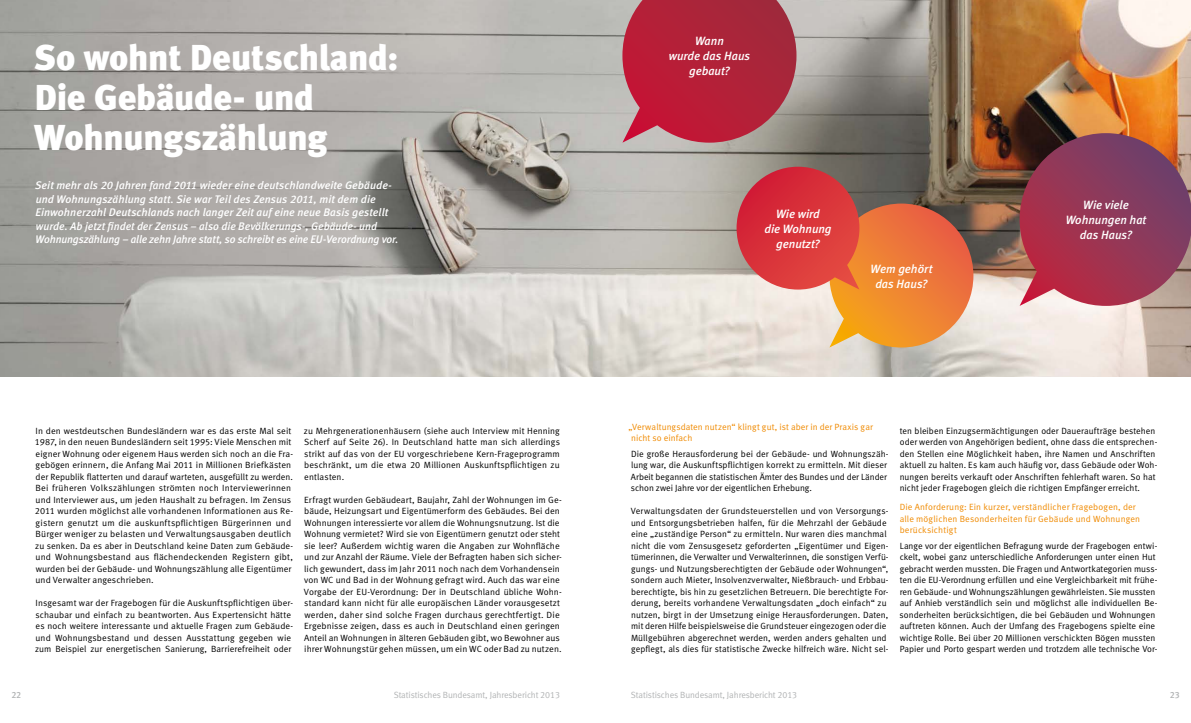
<style>
.page{position:relative;width:1191px;height:723px;background:#fff}
.page>*{position:absolute;margin:0;border:0;box-sizing:border-box;transform-origin:0 0}
.t1{font:36px/40px "Meta Black LF";letter-spacing:-.01em;color:#fff}
.t2{font:italic 12px/15px "Meta Medium LF";letter-spacing:-.005em;color:#fff;text-align:center}
.t3{font:italic 11px/13.5px "Meta Medium LF";color:#fff}
.t4{font:9px/11.5px "Meta Normal LF";letter-spacing:.005em;color:#000}
.t5{font:9px/11.5px "Meta Normal LF";letter-spacing:.015em;color:#f08a00}
.t6{font:9px "Meta Normal LF";letter-spacing:-.01em;color:#b1b3b4}
.t7{font:9px "Meta Medium LF";color:#b1b3b4}
</style>
<div class="page">
<img style="left:0;top:0;width:1191px;height:376px">
<svg style="left:622px;top:0;width:174px;height:143px;background:#b33549"></svg>
<svg style="left:736px;top:167px;width:237px;height:180px;background:#d1785a"></svg>
<svg style="left:1019px;top:133px;width:172px;height:173px;background:#96445a"></svg>
<h1 class="t1" style="left:34px;top:37px;width:366px">So wohnt Deutschland:<br>Die Gebäude- und<br>Wohnungszählung</h1>
<p class="t3" style="left:35px;top:178px;width:365px">Seit mehr als 20 Jahren fand 2011 wieder eine deutschlandweite Gebäude&shy;und Wohnungszählung statt. Sie war Teil des Zensus 2011, mit dem die Einwohnerzahl Deutschlands nach langer Zeit auf eine neue Basis gestellt wurde. Ab jetzt findet der Zensus – also die Bevölkerungs-, Gebäude- und Wohnungszählung – alle zehn Jahre statt, so schreibt es eine EU-Verordnung vor.</p>
<p class="t4" style="left:35px;top:425px;width:260px">In den westdeutschen Bundesländern war es das erste Mal seit 1987, in den neuen Bundesländern seit 1995: Viele Menschen mit eigner Wohnung oder eigenem Haus werden sich noch an die Fra&shy;gebögen erinnern, die Anfang Mai 2011 in Millionen Briefkästen der Republik flatterten und darauf warteten, ausgefüllt zu werden.<br>Bei früheren Volkszählungen strömten noch Interviewerinnen und Interviewer aus, um jeden Haushalt zu befragen. Im Zensus 2011 wurden möglichst alle vorhandenen Informationen aus Re&shy;gistern genutzt um die auskunftspflichtigen Bürgerinnen und Bürger weniger zu belasten und Verwaltungsausgaben deutlich zu senken. Da es aber in Deutschland keine Daten zum Gebäude&shy;und Wohnungsbestand aus flächendeckenden Registern gibt, wurden bei der Gebäude- und Wohnungszählung alle Eigentümer und Verwalter angeschrieben.</p>
<p class="t4" style="left:35px;top:597px;width:259px">Insgesamt war der Fragebogen für die Auskunftspflichtigen über&shy;schaubar und einfach zu beantworten. Aus Expertensicht hätte es noch weitere interessante und aktuelle Fragen zum Gebäude&shy;und Wohnungsbestand und dessen Ausstattung gegeben wie zum Beispiel zur energetischen Sanierung, Barrierefreiheit oder</p>
<p class="t4" style="left:304px;top:425px;width:257px;text-align:justify">zu Mehrgenerationenhäusern (siehe auch Interview mit Henning Scherf auf Seite 26). In Deutschland hatte man sich allerdings strikt auf das von der EU vorgeschriebene Kern-Frageprogramm beschränkt, um die etwa 20 Millionen Auskunftspflichtigen zu entlasten.</p>
<p class="t4" style="left:304px;top:494px;width:259px">Erfragt wurden Gebäudeart, Baujahr, Zahl der Wohnungen im Ge&shy;bäude, Heizungsart und Eigentümerform des Gebäudes. Bei den Wohnungen interessierte vor allem die Wohnungsnutzung. Ist die Wohnung vermietet? Wird sie von Eigentümern genutzt oder steht sie leer? Außerdem wichtig waren die Angaben zur Wohnfläche und zur Anzahl der Räume. Viele der Befragten haben sich sicher&shy;lich gewundert, dass im Jahr 2011 noch nach dem Vorhandensein von WC und Bad in der Wohnung gefragt wird. Auch das war eine Vorgabe der EU-Verordnung: Der in Deutschland übliche Wohn&shy;standard kann nicht für alle europäischen Länder vorausgesetzt werden, daher sind solche Fragen durchaus gerechtfertigt. Die Ergebnisse zeigen, dass es auch in Deutschland einen geringen Anteil an Wohnungen in älteren Gebäuden gibt, wo Bewohner aus ihrer Wohnungstür gehen müssen, um ein WC oder Bad zu nutzen.</p>
<h2 class="t2" style="left:668px;top:33px;width:83px">Wann<br>wurde das Haus gebaut?</h2>
<h2 class="t2" style="left:764px;top:206px;width:69px">Wie wird<br>die Wohnung genutzt?</h2>
<h2 class="t2" style="left:870px;top:261px;width:63px">Wem gehört das Haus?</h2>
<h2 class="t2" style="left:1065px;top:197px;width:82px">Wie viele<br>Wohnungen hat das Haus?</h2>
<p class="t5" style="left:628px;top:421px;width:246px">„Verwaltungsdaten nutzen“ klingt gut, ist aber in der Praxis gar nicht so einfach</p>
<p class="t4" style="left:631px;top:448px;width:259px">Die große Herausforderung bei der Gebäude- und Wohnungszäh&shy;lung war, die Auskunftspflichtigen korrekt zu ermitteln. Mit dieser Arbeit begannen die statistischen Ämter des Bundes und der Länder schon zwei Jahre vor der eigentlichen Erhebung.</p>
<p class="t4" style="left:631px;top:505px;width:259px">Verwaltungsdaten der Grundsteuerstellen und von Versorgungs&shy;und Entsorgungsbetrieben halfen, für die Mehrzahl der Gebäude eine „zuständige Person“ zu ermitteln. Nur waren dies manchmal nicht die vom Zensusgesetz geforderten „Eigentümer und Eigen&shy;tümerinnen, die Verwalter und Verwalterinnen, die sonstigen Verfü&shy;gungs- und Nutzungsberechtigten der Gebäude oder Wohnungen“, sondern auch Mieter, Insolvenzverwalter, Nießbrauch- und Erbbau&shy;berechtigte, bis hin zu gesetzlichen Betreuern. Die berechtigte For&shy;derung, bereits vorhandene Verwaltungsdaten „doch einfach“ zu nutzen, birgt in der Umsetzung einige Herausforderungen. Daten, mit deren Hilfe beispielsweise die Grundsteuer eingezogen oder die Müllgebühren abgerechnet werden, werden anders gehalten und gepflegt, als dies für statistische Zwecke hilfreich wäre. Nicht sel-</p>
<p class="t4" style="left:899px;top:425px;width:259px">ten bleiben Einzugsermächtigungen oder Daueraufträge bestehen oder werden von Angehörigen bedient, ohne dass die entsprechen&shy;den Stellen eine Möglichkeit haben, ihre Namen und Anschriften aktuell zu halten. Es kam auch häufig vor, dass Gebäude oder Woh&shy;nungen bereits verkauft oder Anschriften fehlerhaft waren. So hat nicht jeder Fragebogen gleich die richtigen Empfänger erreicht.</p>
<p class="t5" style="left:899px;top:501px;width:242px">Die Anforderung: Ein kurzer, verständlicher Fragebogen, der alle möglichen Besonderheiten für Gebäude und Wohnungen berücksichtigt</p>
<p class="t4" style="left:899px;top:540px;width:259px">Lange vor der eigentlichen Befragung wurde der Fragebogen entwi&shy;ckelt, wobei ganz unterschiedliche Anforderungen unter einen Hut gebracht werden mussten. Die Fragen und Antwortkategorien muss&shy;ten die EU-Verordnung erfüllen und eine Vergleichbarkeit mit frühe&shy;ren Gebäude- und Wohnungszählungen gewährleisten. Sie mussten auf Anhieb verständlich sein und möglichst alle individuellen Be&shy;sonderheiten berücksichtigen, die bei Gebäuden und Wohnungen auftreten können. Auch der Umfang des Fragebogens spielte eine wichtige Rolle. Bei über 20 Millionen verschickten Bögen mussten Papier und Porto gespart werden und trotzdem alle technische Vor-</p>
<p class="t7" style="left:11px;top:690px;width:11px">22</p>
<p class="t6" style="left:394px;top:690px;width:168px">Statistisches Bundesamt, Jahresbericht 2013</p>
<p class="t6" style="left:631px;top:690px;width:168px">Statistisches Bundesamt, Jahresbericht 2013</p>
<p class="t7" style="left:1169px;top:690px;width:11px">23</p>
</div>
